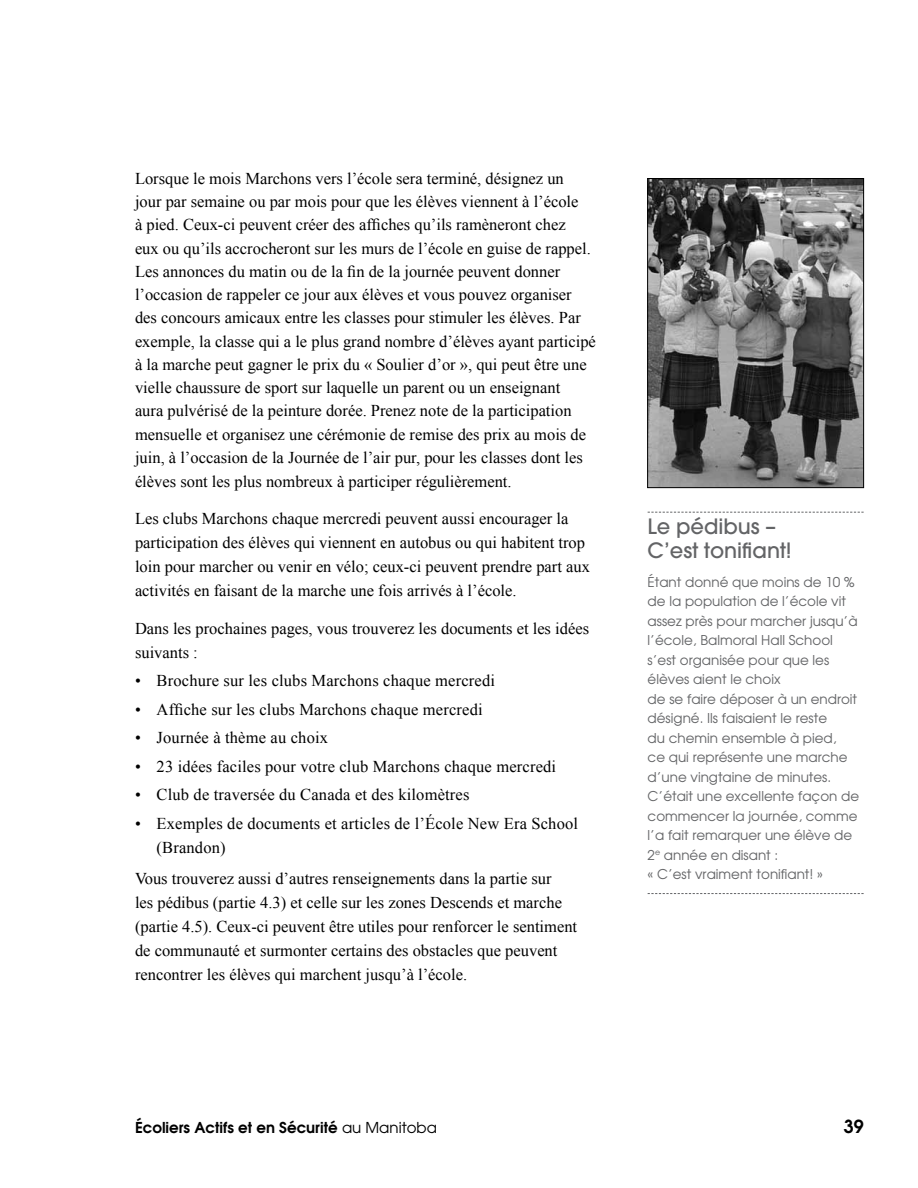
<style>
.page{position:relative;width:918px;height:1188px;background:#fff}
.page>*{position:absolute;margin:0;border:0;box-sizing:border-box;transform-origin:0 0}
.t1{font:500 21px/24px "Avant Garde";color:#636466}
.t2{font:600 18px "Avant Garde";color:#000}
.t3{font:16.5px/23.2px "Times New Roman";color:#000}
.t4{font:600 15px "Avant Garde";color:#000}
.t5{font:13.5px/19.5px "Avant Garde";color:#636466}
.s1{font-weight:400}
</style>
<div class="page">
<svg style="left:648px;top:512px;width:216px;height:1px"></svg>
<svg style="left:648px;top:893px;width:216px;height:1px"></svg>
<img style="left:649px;top:180px;width:213px;height:306px">
<div style="left:647px;top:178px;width:217px;height:310px;border:1px solid #000"></div>
<p class="t3" style="left:135px;top:167px;width:462px">Lorsque le mois Marchons vers l’école sera terminé, désignez un<br>jour par semaine ou par mois pour que les élèves viennent à l’école<br>à pied. Ceux-ci peuvent créer des affiches qu’ils ramèneront chez<br>eux ou qu’ils accrocheront sur les murs de l’école en guise de rappel.<br>Les annonces du matin ou de la fin de la journée peuvent donner l’occasion de rappeler ce jour aux élèves et vous pouvez organiser des concours amicaux entre les classes pour stimuler les élèves. Par exemple, la classe qui a le plus grand nombre d’élèves ayant participé à la marche peut gagner le prix du « Soulier d’or », qui peut être une vielle chaussure de sport sur laquelle un parent ou un enseignant<br>aura pulvérisé de la peinture dorée. Prenez note de la participation mensuelle et organisez une cérémonie de remise des prix au mois de juin, à l’occasion de la Journée de l’air pur, pour les classes dont les élèves sont les plus nombreux à participer régulièrement.</p>
<p class="t3" style="left:135px;top:507px;width:457px;line-height:24px">Les clubs Marchons chaque mercredi peuvent aussi encourager la participation des élèves qui viennent en autobus ou qui habitent trop loin pour marcher ou venir en vélo; ceux-ci peuvent prendre part aux activités en faisant de la marche une fois arrivés à l’école.</p>
<p class="t3" style="left:135px;top:616px;width:456px;line-height:24px">Dans les prochaines pages, vous trouverez les documents et les idées suivants :</p>
<p class="t3" style="left:135px;top:669px;width:362px">• Brochure sur les clubs Marchons chaque mercredi</p>
<p class="t3" style="left:135px;top:698px;width:349px">• Affiche sur les clubs Marchons chaque mercredi</p>
<p class="t3" style="left:135px;top:726px;width:195px">• Journée à thème au choix</p>
<p class="t3" style="left:135px;top:755px;width:423px">• 23 idées faciles pour votre club Marchons chaque mercredi</p>
<p class="t3" style="left:135px;top:783px;width:336px">• Club de traversée du Canada et des kilomètres</p>
<p class="t3" style="left:157px;top:811px;width:423px;line-height:24px;text-indent:-22px">• Exemples de documents et articles de l’École New Era School (Brandon)</p>
<p class="t3" style="left:135px;top:866px;width:444px;line-height:24px">Vous trouverez aussi d’autres renseignements dans la partie sur<br>les pédibus (partie 4.3) et celle sur les zones Descends et marche (partie 4.5). Ceux-ci peuvent être utiles pour renforcer le sentiment de communauté et surmonter certains des obstacles que peuvent rencontrer les élèves qui marchent jusqu’à l’école.</p>
<p class="t1" style="left:648px;top:515px;width:146px">Le pédibus –<br>C’est tonifiant!</p>
<p class="t5" style="left:648px;top:572px;width:213px">Étant donné que moins de 10 % de la population de l’école vit assez près pour marcher jusqu’à l’école, Balmoral Hall School s’est organisée pour que les élèves aient le choix<br>de se faire déposer à un endroit désigné. Ils faisaient le reste<br>du chemin ensemble à pied,<br>ce qui représente une marche d’une vingtaine de minutes.<br>C’était une excellente façon de commencer la journée, comme l’a fait remarquer une élève de<br>2<sup>e</sup> année en disant :<br>« C’est vraiment tonifiant! »</p>
<p class="t4" style="left:135px;top:1117px;width:304px">Écoliers Actifs et en Sécurité <span class="s1">au Manitoba</span></p>
<p class="t2" style="left:844px;top:1114px;width:22px">39</p>
</div>
